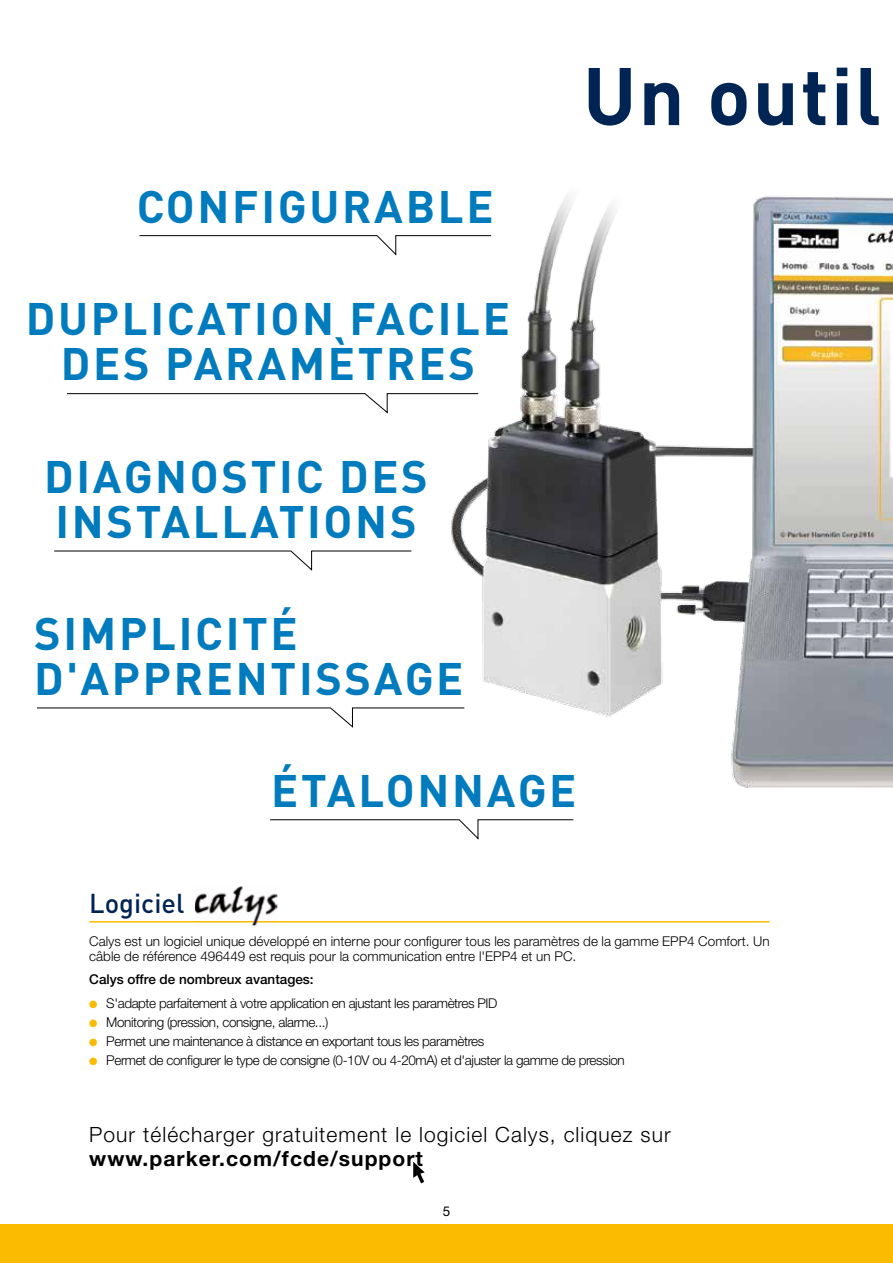
<style>
.page{position:relative;width:893px;height:1263px;background:#fff}
.page>*{position:absolute;margin:0;border:0;box-sizing:border-box;transform-origin:0 0}
.t1{font:700 80.25px "DINOT";letter-spacing:.025em;color:#002454}
.t2{font:700 45px/45px "DINOT";letter-spacing:.06em;color:#007bbe}
.t3{font:500 27px "DINOT";color:#002454}
.t4{font:300 21px "Helvetica Neue LT Std";letter-spacing:.05em;color:#000}
.t5{font:700 21px "Helvetica Neue LT Std";letter-spacing:.05em;color:#000}
.t6{font:300 13.5px "Helvetica Neue LT Std";letter-spacing:-.03em;color:#000}
.t7{font:300 13.5px/15px "Helvetica Neue LT Std";color:#000}
.t8{font:500 13.5px "Helvetica Neue LT Std";color:#000}
.t9{font:13.5px "Helvetica Neue LT Std";color:#000}
.s1{color:#fabb00}
</style>
<div class="page">
<div style="left:0;top:1225px;width:893px;height:38px;background:#fabb00"></div>
<img style="left:451px;top:195px;width:442px;height:593px">
<svg style="left:139px;top:235px;width:353px;height:21px"></svg>
<svg style="left:66px;top:393px;width:413px;height:21px"></svg>
<svg style="left:37px;top:707px;width:428px;height:21px"></svg>
<svg style="left:54px;top:550px;width:358px;height:21px"></svg>
<svg style="left:270px;top:819px;width:304px;height:21px"></svg>
<hr style="left:89px;top:921px;width:681px;height:1px;background:#fabb00">
<svg style="left:413px;top:1161px;width:12px;height:23px"></svg>
<img style="left:195px;top:886px;width:82px;height:39px">
<h2 class="t2" style="left:137px;top:182px;width:358px">CONFIGURABLE</h2>
<h2 class="t2" style="left:26px;top:294px;width:486px;text-align:center">DUPLICATION FACILE<br>DES PARAMÈTRES</h2>
<h1 class="t1" style="left:583px;top:42px;width:300px">Un outil</h1>
<h2 class="t2" style="left:44px;top:452px;width:385px">DIAGNOSTIC DES<br>INSTALLATIONS</h2>
<h2 class="t2" style="left:34px;top:609px;width:431px">SIMPLICITÉ<br>D'APPRENTISSAGE</h2>
<h2 class="t2" style="left:271px;top:766px;width:307px">ÉTALONNAGE</h2>
<h3 class="t3" style="left:89px;top:884px;width:97px">Logiciel</h3>
<p class="t7" style="left:89px;top:933px;width:682px">Calys est un logiciel unique développé en interne pour configurer tous les paramètres de la gamme EPP4 Comfort. Un câble de référence 496449 est requis pour la communication entre l'EPP4 et un PC.</p>
<p class="t8" style="left:89px;top:971px;width:226px">Calys offre de nombreux avantages:</p>
<p class="t6" style="left:89px;top:994px;width:410px"><span class="s1">●</span> S'adapte parfaitement à votre application en ajustant les paramètres PID</p>
<p class="t6" style="left:89px;top:1014px;width:240px"><span class="s1">●</span> Monitoring (pression, consigne, alarme...)</p>
<p class="t6" style="left:89px;top:1033px;width:397px"><span class="s1">●</span> Permet une maintenance à distance en exportant tous les paramètres</p>
<p class="t6" style="left:89px;top:1052px;width:537px"><span class="s1">●</span> Permet de configurer le type de consigne (0-10V ou 4-20mA) et d'ajuster la gamme de pression</p>
<h3 class="t4" style="left:89px;top:1121px;width:583px">Pour télécharger gratuitement le logiciel Calys, cliquez sur</h3>
<h3 class="t5" style="left:89px;top:1145px;width:335px">www.parker.com/fcde/support</h3>
<p class="t9" style="left:443px;top:1203px;width:9px">5</p>
</div>
